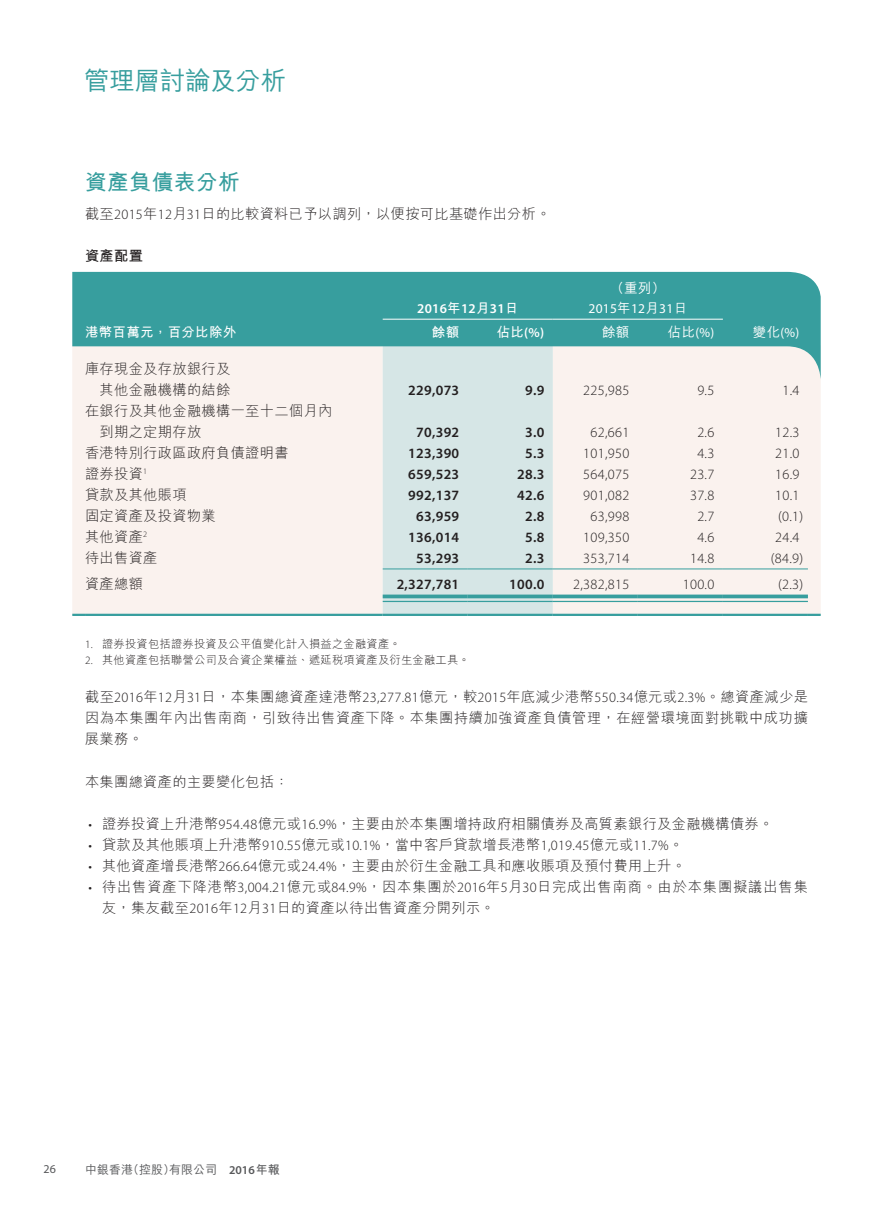
<style>
.page{position:relative;width:893px;height:1212px;background:#fff}
.page>*{position:absolute;margin:0;border:0;box-sizing:border-box;transform-origin:0 0}
.t1{font:500 25.5px "M Hei HK";letter-spacing:-.01em;color:#379e9e}
.t2{font:700 21.75px "M Hei HK";letter-spacing:.02em;color:#379e9e}
.t3{font:300 14.25px/21px "M Hei HK";letter-spacing:.02em;color:#231f20;text-align:right}
.t4{font:300 14.25px "Myriad Pro";letter-spacing:.02em;color:#231f20}
.t5{font:600 14.25px "Myriad Pro";letter-spacing:.02em;color:#231f20}
.t6{font:300 14.25px/21px "M Hei HK";letter-spacing:.06em;color:#231f20}
.t7{font:700 14.25px "M Hei HK";color:#231f20}
.t8{font:13.5px "Myriad Pro";letter-spacing:.02em;color:#fff}
.t9{font:600 13.5px "Myriad Pro";letter-spacing:.02em;color:#fff}
.t10{font:700 13.5px "M Hei HK";letter-spacing:.02em;color:#fff}
.t11{font:500 13.5px "M Hei HK";color:#fff}
.t12{font:500 12px "M Hei HK";color:#57585a}
.t13{font:12px "Myriad Pro";color:#57585a}
.t14{font:300 11.25px "M Hei HK";letter-spacing:.02em;color:#231f20}
.s1{font-family:"Myriad Pro"}
.s2{font-family:"M Hei HK";font-weight:700}
.s3{font-family:"M Hei HK";font-weight:500}
.s4{font-family:"Myriad Pro";font-weight:600}
.s5{font-weight:700}
</style>
<div class="page">
<div style="left:72px;top:380px;width:749px;height:234px;background:#faf2ee"></div>
<div style="left:383px;top:380px;width:170px;height:234px;background:#d6e6e6"></div>
<hr style="left:383px;top:568px;width:85px;height:1px;background:#379e9e">
<hr style="left:468px;top:568px;width:85px;height:1px;background:#379e9e">
<hr style="left:553px;top:568px;width:85px;height:1px;background:#379e9e">
<hr style="left:638px;top:568px;width:85px;height:1px;background:#379e9e">
<hr style="left:723px;top:568px;width:85px;height:1px;background:#379e9e">
<svg style="left:72px;top:614px;width:13px;height:2px"></svg>
<hr style="left:85px;top:614px;width:298px;height:2px;background:#379e9e">
<hr style="left:383px;top:614px;width:85px;height:2px;background:#379e9e">
<hr style="left:468px;top:614px;width:85px;height:2px;background:#379e9e">
<hr style="left:553px;top:614px;width:85px;height:2px;background:#379e9e">
<hr style="left:638px;top:614px;width:85px;height:2px;background:#379e9e">
<hr style="left:723px;top:614px;width:85px;height:2px;background:#379e9e">
<svg style="left:808px;top:614px;width:13px;height:2px"></svg>
<svg style="left:72px;top:272px;width:749px;height:108px;background:#71b7b6"></svg>
<hr style="left:383px;top:319px;width:170px;height:1px;background:#fff">
<hr style="left:553px;top:319px;width:170px;height:1px;background:#fff">
<svg style="left:383px;top:594px;width:85px;height:4px"></svg>
<hr style="left:383px;top:601px;width:85px;height:1px;background:#379e9e">
<svg style="left:468px;top:594px;width:85px;height:4px"></svg>
<hr style="left:468px;top:601px;width:85px;height:1px;background:#379e9e">
<svg style="left:553px;top:594px;width:85px;height:4px"></svg>
<hr style="left:553px;top:601px;width:85px;height:1px;background:#379e9e">
<svg style="left:638px;top:594px;width:85px;height:4px"></svg>
<hr style="left:638px;top:601px;width:85px;height:1px;background:#379e9e">
<svg style="left:723px;top:594px;width:85px;height:4px"></svg>
<hr style="left:723px;top:601px;width:85px;height:1px;background:#379e9e">
<h1 class="t1" style="left:84px;top:62px;width:204px">管理層討論及分析</h1>
<h2 class="t2" style="left:85px;top:166px;width:156px">資產負債表分析</h2>
<p class="t3" style="left:85px;top:203px;width:467px">截至<span class="s1">2015</span>年<span class="s1">12</span>月<span class="s1">31</span>日的比較資料已予以調列，以便按可比基礎作出分析。</p>
<p class="t7" style="left:85px;top:246px;width:59px">資產配置</p>
<p class="t11" style="left:610px;top:278px;width:56px">（重列）</p>
<p class="t9" style="left:417px;top:300px;width:103px">2016<span class="s2">年</span>12<span class="s2">月</span>31<span class="s2">日</span></p>
<p class="t8" style="left:588px;top:300px;width:100px">2015<span class="s3">年</span>12<span class="s3">月</span>31<span class="s3">日</span></p>
<p class="t10" style="left:85px;top:322px;width:153px">港幣百萬元，百分比除外</p>
<p class="t10" style="left:432px;top:322px;width:29px">餘額</p>
<p class="t9" style="left:497px;top:324px;width:49px"><span class="s2">佔比</span>(%)</p>
<p class="t11" style="left:602px;top:322px;width:29px">餘額</p>
<p class="t8" style="left:668px;top:324px;width:48px"><span class="s3">佔比</span>(%)</p>
<p class="t8" style="left:753px;top:324px;width:48px"><span class="s3">變化</span>(%)</p>
<p class="t3" style="left:85px;top:358px;width:147px">庫存現金及存放銀行及其他金融機構的結餘</p>
<p class="t5" style="left:408px;top:381px;width:52px">229,073</p>
<p class="t5" style="left:525px;top:381px;width:21px">9.9</p>
<p class="t4" style="left:583px;top:382px;width:48px">225,985</p>
<p class="t4" style="left:697px;top:382px;width:19px">9.5</p>
<p class="t4" style="left:782px;top:382px;width:19px">1.4</p>
<p class="t3" style="left:100px;top:400px;width:234px;text-align:left;text-indent:-15px">在銀行及其他金融機構一至十二個月內到期之定期存放</p>
<p class="t5" style="left:416px;top:423px;width:45px">70,392</p>
<p class="t5" style="left:525px;top:423px;width:21px">3.0</p>
<p class="t4" style="left:590px;top:424px;width:40px">62,661</p>
<p class="t4" style="left:697px;top:424px;width:19px">2.6</p>
<p class="t4" style="left:775px;top:424px;width:26px">12.3</p>
<p class="t3" style="left:85px;top:442px;width:205px">香港特別行政區政府負債證明書</p>
<p class="t5" style="left:408px;top:444px;width:52px">123,390</p>
<p class="t5" style="left:525px;top:444px;width:21px">5.3</p>
<p class="t4" style="left:583px;top:445px;width:48px">101,950</p>
<p class="t4" style="left:697px;top:445px;width:19px">4.3</p>
<p class="t4" style="left:775px;top:445px;width:26px">21.0</p>
<p class="t3" style="left:85px;top:463px;width:64px">證券投資<sup>1</sup></p>
<p class="t5" style="left:408px;top:465px;width:52px">659,523</p>
<p class="t5" style="left:517px;top:465px;width:29px">28.3</p>
<p class="t4" style="left:583px;top:466px;width:48px">564,075</p>
<p class="t4" style="left:690px;top:466px;width:26px">23.7</p>
<p class="t4" style="left:775px;top:466px;width:26px">16.9</p>
<p class="t3" style="left:85px;top:484px;width:103px">貸款及其他賬項</p>
<p class="t5" style="left:408px;top:486px;width:52px">992,137</p>
<p class="t5" style="left:517px;top:486px;width:29px">42.6</p>
<p class="t4" style="left:583px;top:487px;width:48px">901,082</p>
<p class="t4" style="left:690px;top:487px;width:26px">37.8</p>
<p class="t4" style="left:775px;top:487px;width:26px">10.1</p>
<p class="t3" style="left:85px;top:505px;width:132px">固定資產及投資物業</p>
<p class="t5" style="left:416px;top:507px;width:45px">63,959</p>
<p class="t5" style="left:525px;top:507px;width:21px">2.8</p>
<p class="t4" style="left:590px;top:508px;width:40px">63,998</p>
<p class="t4" style="left:697px;top:508px;width:19px">2.7</p>
<p class="t4" style="left:778px;top:508px;width:27px">(0.1)</p>
<p class="t3" style="left:85px;top:526px;width:64px">其他資產<sup>2</sup></p>
<p class="t5" style="left:408px;top:528px;width:52px">136,014</p>
<p class="t5" style="left:525px;top:528px;width:21px">5.8</p>
<p class="t4" style="left:583px;top:529px;width:48px">109,350</p>
<p class="t4" style="left:697px;top:529px;width:19px">4.6</p>
<p class="t4" style="left:775px;top:529px;width:26px">24.4</p>
<p class="t3" style="left:85px;top:547px;width:74px">待出售資產</p>
<p class="t5" style="left:416px;top:549px;width:45px">53,293</p>
<p class="t5" style="left:525px;top:549px;width:21px">2.3</p>
<p class="t4" style="left:583px;top:550px;width:48px">353,714</p>
<p class="t4" style="left:690px;top:550px;width:26px">14.8</p>
<p class="t4" style="left:771px;top:550px;width:34px">(84.9)</p>
<p class="t3" style="left:85px;top:572px;width:59px">資產總額</p>
<p class="t5" style="left:397px;top:575px;width:64px">2,327,781</p>
<p class="t5" style="left:509px;top:575px;width:37px">100.0</p>
<p class="t4" style="left:573px;top:576px;width:58px">2,382,815</p>
<p class="t4" style="left:683px;top:576px;width:33px">100.0</p>
<p class="t4" style="left:778px;top:576px;width:27px">(2.3)</p>
<p class="t14" style="left:85px;top:636px;width:317px"><span class="s1">1.</span> 證券投資包括證券投資及公平值變化計入損益之金融資產。</p>
<p class="t14" style="left:85px;top:651px;width:386px"><span class="s1">2.</span> 其他資產包括聯營公司及合資企業權益、遞延稅項資產及衍生金融工具。</p>
<p class="t3" style="left:85px;top:686px;width:724px;text-align:justify">截至<span class="s1">2016</span>年<span class="s1">12</span>月<span class="s1">31</span>日，本集團總資產達港幣<span class="s1">23,277.81</span>億元，較<span class="s1">2015</span>年底減少港幣<span class="s1">550.34</span>億元或<span class="s1">2.3%</span>。總資產減少是因為本集團年內出售南商，引致待出售資產下降。本集團持續加強資產負債管理，在經營環境面對挑戰中成功擴展業務。</p>
<p class="t3" style="left:85px;top:770px;width:205px">本集團總資產的主要變化包括：</p>
<p class="t3" style="left:89px;top:812px;width:686px"><span class="s1">•</span> 證券投資上升港幣<span class="s1">954.48</span>億元或<span class="s1">16.9%</span>，主要由於本集團增持政府相關債券及高質素銀行及金融機構債券。</p>
<p class="t3" style="left:89px;top:833px;width:596px"><span class="s1">•</span> 貸款及其他賬項上升港幣<span class="s1">910.55</span>億元或<span class="s1">10.1%</span>，當中客戶貸款增長港幣<span class="s1">1,019.45</span>億元或<span class="s1">11.7%</span>。</p>
<p class="t3" style="left:89px;top:854px;width:599px"><span class="s1">•</span> 其他資產增長港幣<span class="s1">266.64</span>億元或<span class="s1">24.4%</span>，主要由於衍生金融工具和應收賬項及預付費用上升。</p>
<p class="t6" style="left:102px;top:875px;width:707px;text-indent:-13px"><span class="s1">•</span> 待出售資產下降港幣<span class="s1">3,004.21</span>億元或<span class="s1">84.9%</span>，因本集團於<span class="s1">2016</span>年<span class="s1">5</span>月<span class="s1">30</span>日完成出售南商。由於本集團擬議出售集友，集友截至<span class="s1">2016</span>年<span class="s1">12</span>月<span class="s1">31</span>日的資產以待出售資產分開列示。</p>
<p class="t13" style="left:44px;top:1161px;width:14px">26</p>
<p class="t12" style="left:85px;top:1160px;width:196px">中銀香港（控股）有限公司 <span class="s4">2016</span><span class="s5">年報</span></p>
</div>
